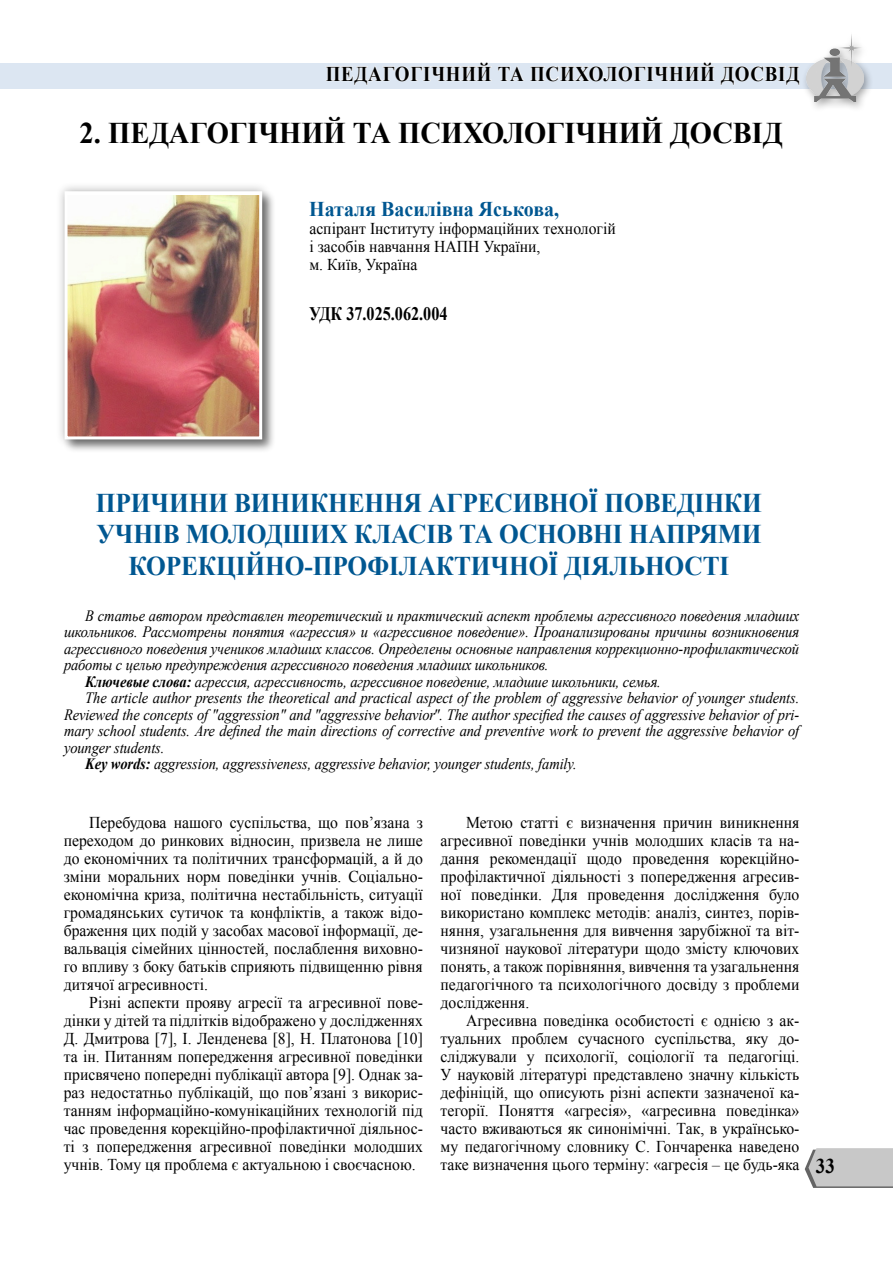
<style>
.page{position:relative;width:893px;height:1263px;background:#fff}
.page>*{position:absolute;margin:0;border:0;box-sizing:border-box;transform-origin:0 0}
.t1{font:700 30px "Times New Roman";color:#000;scale:.95 1}
.t2{font:700 27px/31.5px "Times New Roman";letter-spacing:-.005em;color:#005791;text-align:center;scale:.94 1}
.t3{font:700 21px "Times New Roman";letter-spacing:.04em;color:#000;scale:.9 1}
.t4{font:700 21px "Times New Roman";color:#005791;scale:.95 1}
.t5{font:700 19.05px "Times New Roman";color:#000;scale:.85 1}
.t6{font:16.5px/18px "Times New Roman";color:#000;text-align:justify;scale:.95 1}
.t7{font:italic 15.75px "Times New Roman";letter-spacing:-.01em;color:#000;scale:.92 1}
.s1{font-weight:700}
.s2{font-style:italic}
</style>
<div class="page">
<div style="left:0;top:63px;width:891px;height:26px;background:#dce6f2"></div>
<svg style="left:805px;top:1148px;width:88px;height:40px;background:#c3c3c3"></svg>
<div style="left:800px;top:31px;width:73px;height:82px;background:#000;opacity:.37"></div>
<img style="left:807px;top:32px;width:57px;height:69px">
<svg style="left:325px;top:63px;width:167px;height:22px"></svg>
<svg style="left:498px;top:66px;width:26px;height:15px"></svg>
<svg style="left:530px;top:63px;width:270px;height:22px"></svg>
<div style="left:62px;top:189px;width:214px;height:265px;background:#f5f5f5"></div>
<div style="left:55px;top:182px;width:217px;height:267px;background:#000;opacity:.3"></div>
<img style="left:69px;top:196px;width:189px;height:239px">
<div style="left:65px;top:191px;width:197px;height:248px;border:3px solid #fff"></div>
<p class="t3" style="left:326px;top:59px;width:34px">Педагогічний</p>
<p class="t3" style="left:498px;top:59px;width:53px">та психологічний</p>
<p class="t3" style="left:721px;top:59px;width:89px">ДОСВІД</p>
<h1 class="t1" style="left:80px;top:112px;width:75px">2. Педагогічний</h1>
<h1 class="t1" style="left:353px;top:112px;width:71px">та психологічний</h1>
<h1 class="t1" style="left:670px;top:112px;width:120px">ДОСВІД</h1>
<p class="t4" style="left:309px;top:194px;width:265px">Наталя Василівна Яськова,</p>
<p class="t6" style="left:309px;top:219px;width:324px;text-align:left">аспірант Інституту інформаційних технологій і засобів навчання НАПН України,<br>м. Київ, Україна</p>
<p class="t5" style="left:309px;top:300px;width:164px">УДК 37.025.062.004</p>
<h2 class="t2" style="left:96px;top:486px;width:710px">ПРИЧИНИ ВИНИКНЕННЯ АГРЕСИВНОЇ ПОВЕДІНКИ<br>УЧНІВ МОЛОДШИХ КЛАСІВ ТА ОСНОВНІ НАПРЯМИ<br>КОРЕКЦІЙНО-ПРОФІЛАКТИЧНОЇ ДІЯЛЬНОСТІ</h2>
<p class="t7" style="left:85px;top:605px;width:778px">В статье автором представлен теоретический и практический аспект проблемы агрессивного поведения младших</p>
<p class="t7" style="left:64px;top:621px;width:800px">школьников. Рассмотрены понятия «агрессия» и «агрессивное поведение». Проанализированы причины возникновения</p>
<p class="t7" style="left:64px;top:638px;width:801px">агрессивного поведения учеников младших классов. Определены основные направления коррекционно-профилактической</p>
<p class="t7" style="left:64px;top:654px;width:528px">работы с целью предупреждения агрессивного поведения младших школьников.</p>
<p class="t7" style="left:85px;top:671px;width:627px"><span class="s1">Ключевые слова:</span> агрессия, агрессивность, агрессивное поведение, младшие школьники, семья.</p>
<p class="t7" style="left:85px;top:687px;width:778px">The article author presents the theoretical and practical aspect of the problem of aggressive behavior of younger students.</p>
<p class="t7" style="left:64px;top:704px;width:801px">Reviewed the concepts of "aggression" and "aggressive behavior". The author specified the causes of aggressive behavior of pri-</p>
<p class="t7" style="left:64px;top:720px;width:801px">mary school students. Are defined the main directions of corrective and preventive work to prevent the aggressive behavior of</p>
<p class="t7" style="left:64px;top:737px;width:111px">younger students.</p>
<p class="t7" style="left:85px;top:753px;width:536px"><span class="s1">Key words:</span> aggression, aggressiveness, aggressive behavior, younger students, family.</p>
<p class="t6" style="left:64px;top:813px;width:380px;text-indent:26px">Перебудова нашого суспільства, що пов’язана з переходом до ринкових відносин, призвела не лише до економічних та політичних трансформацій, а й до зміни моральних норм поведінки учнів. Соціально&shy;економічна криза, політична нестабільність, ситуації громадянських сутичок та конфліктів, а також відо&shy;браження цих подій у засобах масової інформації, де&shy;вальвація сімейних цінностей, послаблення виховно&shy;го впливу з боку батьків сприяють підвищенню рівня дитячої агресивності.</p>
<p class="t6" style="left:64px;top:993px;width:380px;text-indent:26px">Різні аспекти прояву агресії та агресивної пове&shy;дінки у дітей та підлітків відображено у дослідженнях Д. Дмитрова [7], І. Ленденева [8], Н. Платонова [10] та ін. Питанням попередження агресивної поведінки присвячено попередні публікації автора [9]. Однак за&shy;раз недостатньо публікацій, що пов’язані з викорис&shy;танням інформаційно-комунікаційних технологій під час проведення корекційно-профілактичної діяльнос&shy;ті з попередження агресивної поведінки молодших учнів. Тому ця проблема є актуальною і своєчасною.</p>
<p class="t6" style="left:441px;top:813px;width:379px;text-indent:26px">Метою статті є визначення причин виникнення агресивної поведінки учнів молодших класів та на&shy;дання рекомендації щодо проведення корекційно&shy;профілактичної діяльності з попередження агресив&shy;ної поведінки. Для проведення дослідження було використано комплекс методів: аналіз, синтез, порів&shy;няння, узагальнення для вивчення зарубіжної та віт&shy;чизняної наукової літератури щодо змісту ключових понять, а також порівняння, вивчення та узагальнення педагогічного та психологічного досвіду з проблеми дослідження.</p>
<p class="t6" style="left:441px;top:1011px;width:379px;text-indent:26px">Агресивна поведінка особистості є однією з ак&shy;туальних проблем сучасного суспільства, яку до&shy;сліджували у психології, соціології та педагогіці.<br>У науковій літературі представлено значну кількість дефініцій, що описують різні аспекти зазначеної ка&shy;тегорії. Поняття «агресія», «агресивна поведінка» часто вживаються як синонімічні. Так, в українсько&shy;му педагогічному словнику С. Гончаренка наведено таке визначення цього терміну: «агресія <span class="s2">–</span> це будь-яка</p>
<p class="t3" style="left:816px;top:1151px;width:23px">33</p>
</div>
